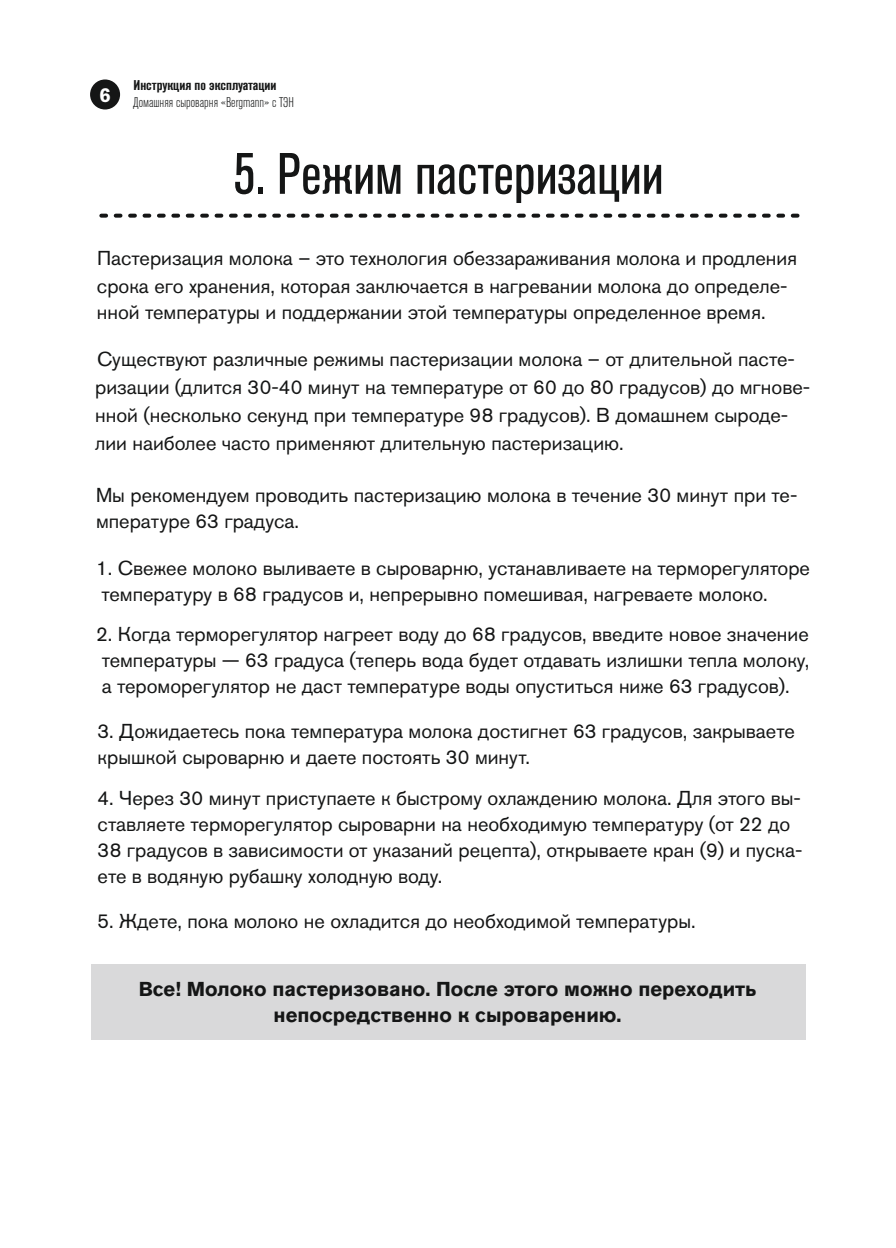
<style>
.page{position:relative;width:896px;height:1248px;background:#fff}
.page>*{position:absolute;margin:0;border:0;box-sizing:border-box;transform-origin:0 0}
.t1{font:condensed 57.8px "Akzidenz Grotesk Pro";color:#151616}
.t2{font:20px/26px "Akzidenz Grotesk Pro";color:#151616}
.t3{font:700 20px/26px "Akzidenz Grotesk Pro";color:#151616;text-align:center}
.t4{font:700 20px "Akzidenz Grotesk Pro";color:#fff}
.t5{font:300 condensed 14px "Akzidenz Grotesk Pro";color:#151616}
.t6{font:700 condensed 14px "Akzidenz Grotesk Pro";color:#151616}
</style>
<div class="page">
<svg style="left:101px;top:213px;width:699px;height:4px"></svg>
<div style="left:91px;top:964px;width:714px;height:75px;background:#d9d9da"></div>
<div style="left:90px;top:79px;width:30px;height:30px;background:#151616;border-radius:50%"></div>
<p class="t4" style="left:99px;top:87px;width:13px">6</p>
<p class="t6" style="left:133px;top:80px;width:145px">Инструкция по эксплуатации</p>
<p class="t5" style="left:133px;top:97px;width:162px">Домашняя сыроварня «Bergmann» с ТЭН</p>
<h1 class="t1" style="left:233px;top:150px;width:431px">5. Режим пастеризации</h1>
<p class="t2" style="left:97px;top:245px;width:702px;line-height:28px">Пастеризация молока – это технология обеззараживания молока и продления срока его хранения, которая заключается в нагревании молока до определе-</p>
<p class="t2" style="left:97px;top:300px;width:670px">нной температуры и поддержании этой температуры определенное время.</p>
<p class="t2" style="left:95px;top:346px;width:716px;line-height:28px">Существуют различные режимы пастеризации молока – от длительной пасте&shy;ризации (длится 30-40 минут на температуре от 60 до 80 градусов) до мгнове&shy;нной (несколько секунд при температуре 98 градусов). В домашнем сыроде&shy;лии наиболее часто применяют длительную пастеризацию.</p>
<p class="t2" style="left:96px;top:483px;width:703px">Мы рекомендуем проводить пастеризацию молока в течение 30 минут при те&shy;мпературе 63 градуса.</p>
<p class="t2" style="left:96px;top:556px;width:715px">1. Свежее молоко выливаете в сыроварню, устанавливаете на терморегуляторе температуру в 68 градусов и, непрерывно помешивая, нагреваете молоко.</p>
<p class="t2" style="left:96px;top:623px;width:714px;text-align:justify">2. Когда терморегулятор нагреет воду до 68 градусов, введите новое значение температуры — 63 градуса (теперь вода будет отдавать излишки тепла молоку, а тероморегулятор не даст температуре воды опуститься ниже 63 градусов).</p>
<p class="t2" style="left:98px;top:719px;width:698px">3. Дожидаетесь пока температура молока достигнет 63 градусов, закрываете крышкой сыроварню и даете постоять 30 минут.</p>
<p class="t2" style="left:98px;top:787px;width:706px">4. Через 30 минут приступаете к быстрому охлаждению молока. Для этого вы&shy;ставляете терморегулятор сыроварни на необходимую температуру (от 22 до 38 градусов в зависимости от указаний рецепта), открываете кран (9) и пуска&shy;ете в водяную рубашку холодную воду.</p>
<p class="t2" style="left:97px;top:910px;width:600px">5. Ждете, пока молоко не охладится до необходимой температуры.</p>
<p class="t3" style="left:139px;top:977px;width:619px">Все! Молоко пастеризовано. После этого можно переходить непосредственно к сыроварению.</p>
</div>
